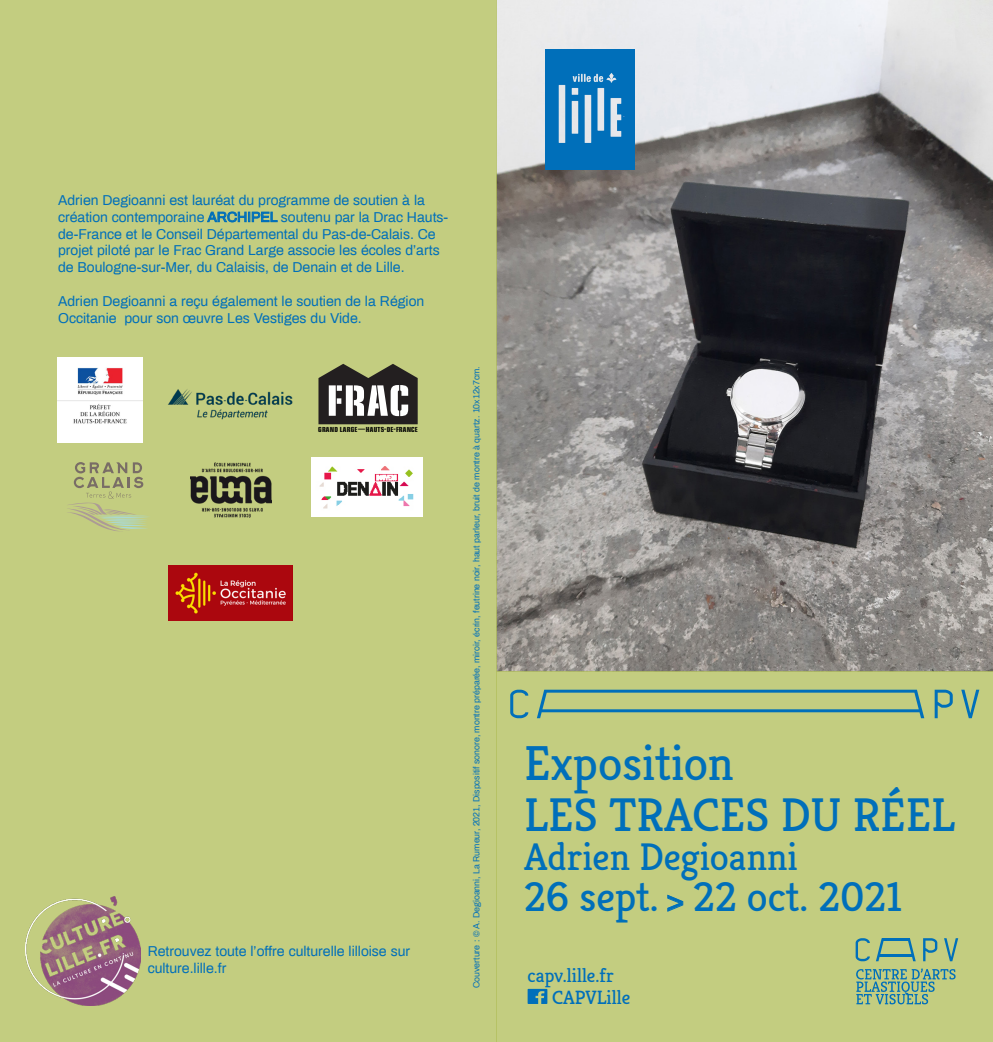
<style>
.page{position:relative;width:993px;height:1042px;background:#fff}
.page>*{position:absolute;margin:0;border:0;box-sizing:border-box;transform-origin:0 0}
.t1{font:49px "Kreon";color:#006fba}
.t2{font:47.25px "Kreon";color:#006fba}
.t3{font:42px "Kreon";color:#006fba}
.t4{font:38.5px "Kreon";color:#006fba}
.t5{font:19.25px "Kreon";color:#006fba}
.t6{font:14px/16.8px "Archivo";color:#006fba}
.t7{font:8.75px "Archivo";color:#006fba}
.t8{font:7px "Eurostile Stencil";letter-spacing:.025em;color:#000}
.s1{font-family:"Archivo";font-size:31.5px}
</style>
<div class="page">
<img style="left:496px;top:0;width:496px;height:671px">
<div style="left:0;top:0;width:496px;height:1042px;background:#c3cd80"></div>
<img style="left:545px;top:50px;width:89px;height:120px">
<div style="left:496px;top:671px;width:496px;height:371px;background:#c3cd80"></div>
<svg style="left:510px;top:690px;width:18px;height:28px"></svg>
<svg style="left:934px;top:690px;width:18px;height:28px"></svg>
<svg style="left:961px;top:690px;width:17px;height:28px"></svg>
<svg style="left:537px;top:690px;width:387px;height:28px"></svg>
<img style="left:58px;top:358px;width:84px;height:84px">
<svg style="left:318px;top:364px;width:99px;height:60px;background:#6d6b63"></svg>
<img style="left:168px;top:389px;width:125px;height:31px">
<svg style="left:855px;top:938px;width:14px;height:23px"></svg>
<svg style="left:923px;top:938px;width:14px;height:23px"></svg>
<svg style="left:944px;top:938px;width:13px;height:23px"></svg>
<hr style="left:879px;top:954px;width:33px;height:2px;background:#006fba">
<hr style="left:881px;top:938px;width:28px;height:2px;background:#006fba">
<svg style="left:876px;top:938px;width:7px;height:23px"></svg>
<svg style="left:907px;top:938px;width:8px;height:23px"></svg>
<svg style="left:856px;top:968px;width:99px;height:36px"></svg>
<svg style="left:527px;top:989px;width:20px;height:15px"></svg>
<img style="left:169px;top:566px;width:123px;height:54px">
<img style="left:311px;top:457px;width:111px;height:60px">
<img style="left:190px;top:462px;width:81px;height:56px">
<svg style="left:68px;top:462px;width:81px;height:70px"></svg>
<img style="left:26px;top:897px;width:115px;height:108px">
<p class="t6" style="left:58px;top:191px;width:391px">Adrien Degioanni est lauréat du programme de soutien à la création contemporaine ARCHIPEL soutenu par la Drac Hauts&shy;de-France et le Conseil Départemental du Pas-de-Calais. Ce projet piloté par le Frac Grand Large associe les écoles d’arts de Boulogne-sur-Mer, du Calaisis, de Denain et de Lille.</p>
<p class="t6" style="left:58px;top:292px;width:367px">Adrien Degioanni a reçu également le soutien de la Région<br>Occitanie pour son œuvre Les Vestiges du Vide.</p>
<p class="t8" style="left:318px;top:425px;width:101px">GRAND LARGE—HAUTS-DE-FRANCE</p>
<p class="t6" style="left:148px;top:942px;width:264px">Retrouvez toute l’offre culturelle lilloise sur culture.lille.fr</p>
<p class="t7" style="left:470px;top:988px;width:623px;rotate:-90deg">Couverture : © A. Degioanni, La Rumeur, 2021, Dispositif sonore, montre préparée, miroir, écrin, feutrine noir, haut parleur, bruit de montre à quartz. 10x12x7cm.</p>
<p class="t1" style="left:524px;top:733px;width:211px">Exposition</p>
<p class="t2" style="left:524px;top:786px;width:432px">LES TRACES DU RÉEL</p>
<p class="t4" style="left:524px;top:833px;width:275px">Adrien Degioanni</p>
<p class="t3" style="left:524px;top:871px;width:379px">26 sept. <span class="s1">&gt;</span> 22 oct. 2021</p>
<p class="t5" style="left:527px;top:964px;width:88px">capv.lille.fr</p>
<p class="t5" style="left:552px;top:985px;width:80px">CAPVLille</p>
</div>
